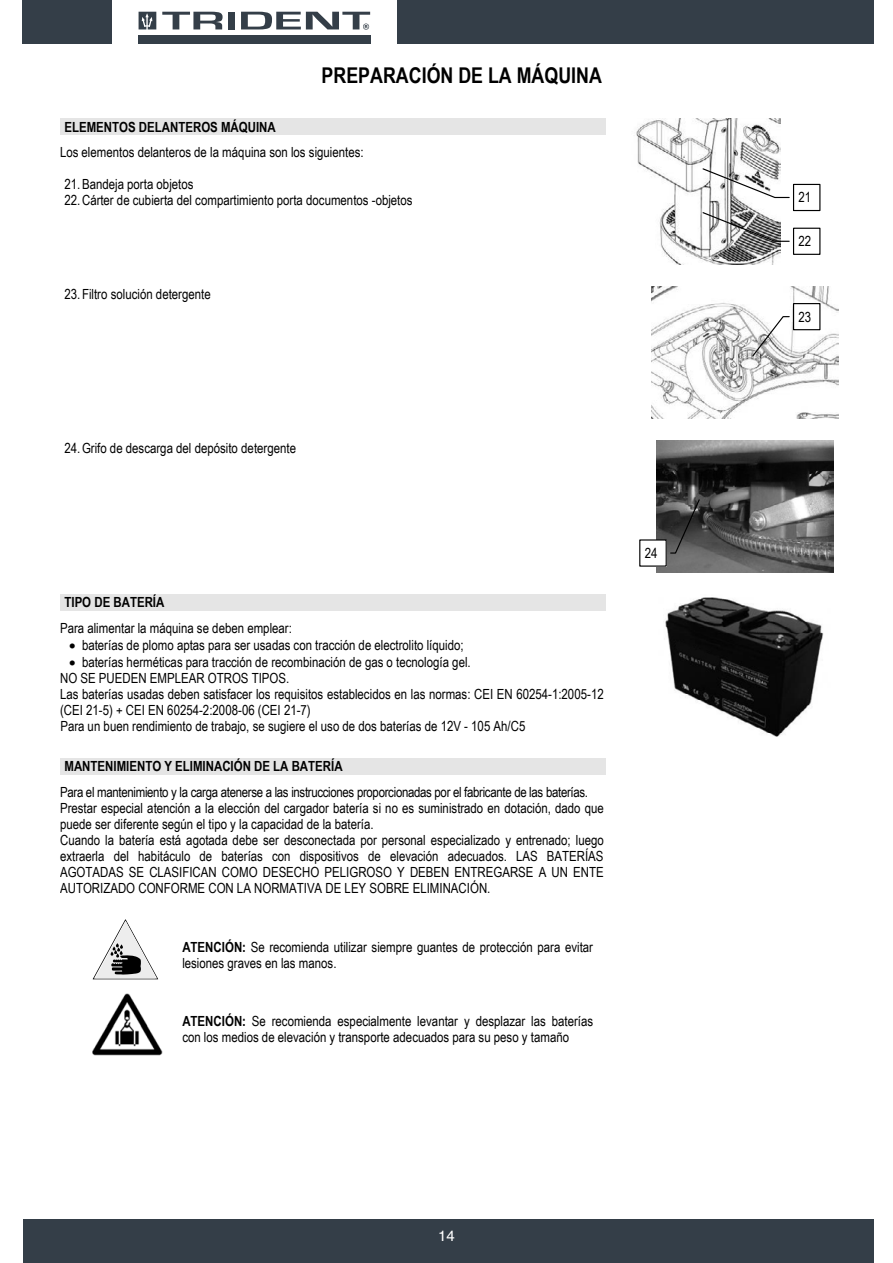
<style>
.page{position:relative;width:893px;height:1263px;background:#fff}
.page>*{position:absolute;margin:0;border:0;box-sizing:border-box;transform-origin:0 0}
.t1{font:700 21.75px "Arial Narrow";color:#000}
.t2{font:15px "Helvetica";color:#fff}
.t3{font:13.95px/16px "Arial Narrow";color:#000}
.t4{font:700 13.95px "Arial Narrow";color:#000}
.s1{font-weight:700}
</style>
<div class="page">
<div style="left:23px;top:1219px;width:850px;height:44px;background:#343e48"></div>
<div style="left:397px;top:0;width:476px;height:44px;background:#343e48"></div>
<svg style="left:162px;top:12px;width:61px;height:17px"></svg>
<div style="left:228px;top:12px;width:7px;height:17px;background:#343e48"></div>
<div style="left:138px;top:35px;width:233px;height:9px;background:#343e48"></div>
<svg style="left:139px;top:12px;width:17px;height:17px"></svg>
<svg style="left:241px;top:12px;width:129px;height:18px"></svg>
<div style="left:22px;top:0;width:90px;height:44px;background:#343e48"></div>
<div style="left:60px;top:119px;width:546px;height:16px;background:#e5e5e5"></div>
<img style="left:636px;top:119px;width:144px;height:145px">
<img style="left:651px;top:286px;width:187px;height:132px">
<img style="left:656px;top:440px;width:177px;height:132px">
<div style="left:60px;top:594px;width:546px;height:16px;background:#e5e5e5"></div>
<img style="left:665px;top:597px;width:159px;height:140px">
<div style="left:60px;top:758px;width:546px;height:17px;background:#e5e5e5"></div>
<svg style="left:93px;top:919px;width:65px;height:60px"></svg>
<img style="left:93px;top:993px;width:69px;height:63px">
<svg style="left:702px;top:167px;width:119px;height:88px"></svg>
<svg style="left:751px;top:302px;width:70px;height:55px"></svg>
<svg style="left:639px;top:498px;width:62px;height:69px"></svg>
<h1 class="t1" style="left:322px;top:59px;width:282px">PREPARACIÓN DE LA MÁQUINA</h1>
<p class="t4" style="left:64px;top:116px;width:213px">ELEMENTOS DELANTEROS MÁQUINA</p>
<p class="t3" style="left:60px;top:144px;width:305px">Los elementos delanteros de la máquina son los siguientes:</p>
<p class="t3" style="left:65px;top:176px;width:349px">21.Bandeja porta objetos<br>22.Cárter de cubierta del compartimiento porta documentos -objetos</p>
<p class="t3" style="left:65px;top:286px;width:148px">23.Filtro solución detergente</p>
<p class="t3" style="left:65px;top:440px;width:233px">24.Grifo de descarga del depósito detergente</p>
<p class="t4" style="left:64px;top:592px;width:101px">TIPO DE BATERÍA</p>
<p class="t3" style="left:60px;top:619px;width:233px">Para alimentar la máquina se deben emplear:</p>
<p class="t3" style="left:69px;top:636px;width:396px">• baterías de plomo aptas para ser usadas con tracción de electrolito líquido;</p>
<p class="t3" style="left:60px;top:653px;width:545px;text-indent:9px">• baterías herméticas para tracción de recombinación de gas o tecnología gel.<br>NO SE PUEDEN EMPLEAR OTROS TIPOS.<br>Las baterías usadas deben satisfacer los requisitos establecidos en las normas: CEI EN 60254-1:2005-12 (CEI 21-5) + CEI EN 60254-2:2008-06 (CEI 21-7)<br>Para un buen rendimiento de trabajo, se sugiere el uso de dos baterías de 12V - 105 Ah/C5</p>
<p class="t4" style="left:64px;top:756px;width:280px">MANTENIMIENTO Y ELIMINACIÓN DE LA BATERÍA</p>
<p class="t3" style="left:60px;top:783px;width:545px">Para el mantenimiento y la carga atenerse a las instrucciones proporcionadas por el fabricante de las baterías.<br>Prestar especial atención a la elección del cargador batería si no es suministrado en dotación, dado que puede ser diferente según el tipo y la capacidad de la batería.<br>Cuando la batería está agotada debe ser desconectada por personal especializado y entrenado; luego extraerla del habitáculo de baterías con dispositivos de elevación adecuados. LAS BATERÍAS AGOTADAS SE CLASIFICAN COMO DESECHO PELIGROSO Y DEBEN ENTREGARSE A UN ENTE AUTORIZADO CONFORME CON LA NORMATIVA DE LEY SOBRE ELIMINACIÓN.</p>
<p class="t3" style="left:182px;top:938px;width:412px"><span class="s1">ATENCIÓN:</span> Se recomienda utilizar siempre guantes de protección para evitar lesiones graves en las manos.</p>
<p class="t3" style="left:182px;top:1013px;width:412px"><span class="s1">ATENCIÓN:</span> Se recomienda especialmente levantar y desplazar las baterías con los medios de elevación y transporte adecuados para su peso y tamaño</p>
<p class="t3" style="left:645px;top:544px;width:14px">24</p>
<p class="t2" style="left:438px;top:1224px;width:18px">14</p>
<p class="t3" style="left:799px;top:189px;width:14px">21</p>
<p class="t3" style="left:799px;top:233px;width:14px">22</p>
<p class="t3" style="left:799px;top:308px;width:14px">23</p>
</div>
